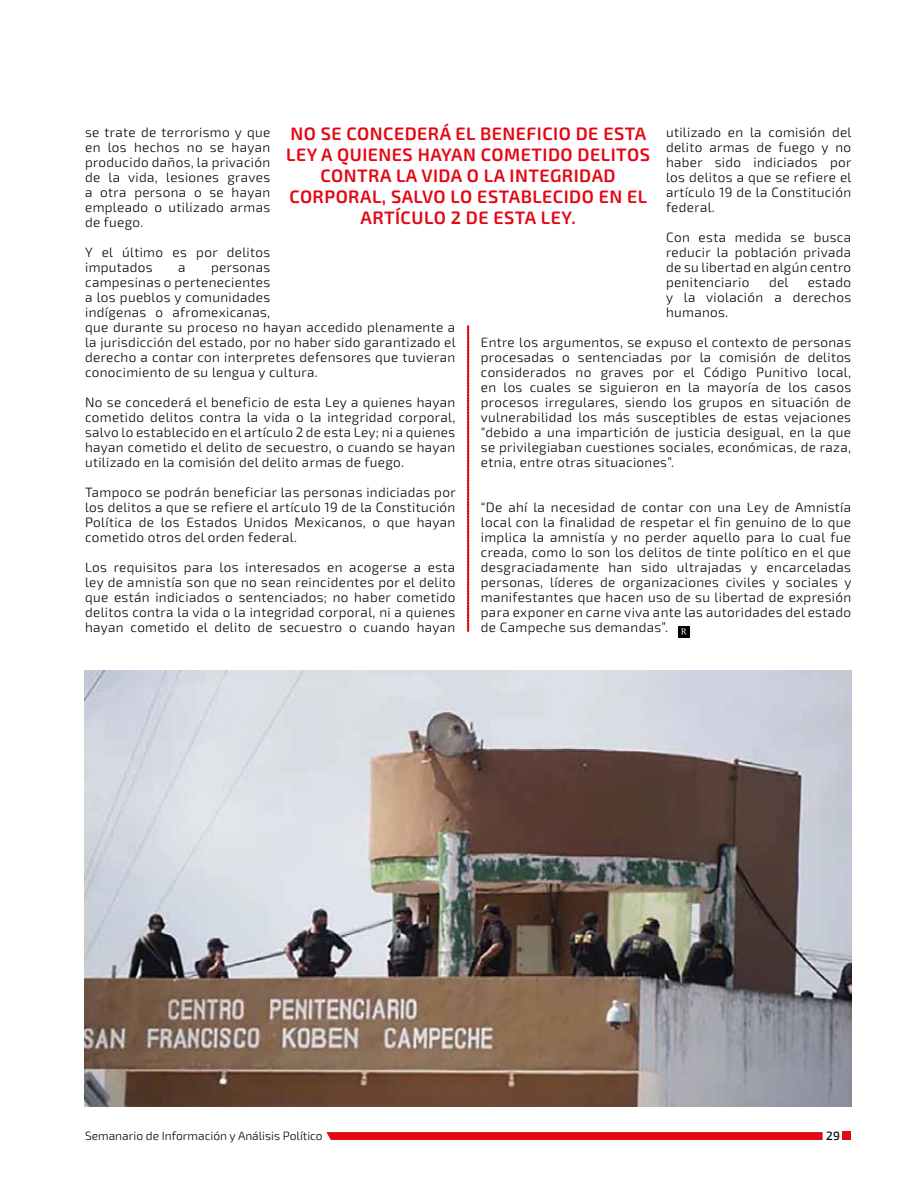
<style>
.page{position:relative;width:915px;height:1191px;background:#fff}
.page>*{position:absolute;margin:0;border:0;box-sizing:border-box;transform-origin:0 0}
.t1{font:600 18px/21px "Exo 2";letter-spacing:.025em;color:#e30613;text-align:center}
.t2{font:300 13.5px/15px "Exo 2";letter-spacing:.025em;color:#000;text-align:justify}
.t3{font:300 12px "Exo 2";color:#000}
.t4{font:500 12px "Exo 2";color:#000}
</style>
<div class="page">
<div style="left:842px;top:1131px;width:8px;height:9px;background:#e30613"></div>
<svg style="left:326px;top:1132px;width:496px;height:8px;background:#e30a17"></svg>
<svg style="left:467px;top:325px;width:2px;height:307px"></svg>
<div style="left:678px;top:626px;width:11px;height:11px;background:#000"></div>
<svg style="left:681px;top:628px;width:5px;height:6px"></svg>
<img style="left:85px;top:670px;width:765px;height:436px">
<h1 class="t1" style="left:286px;top:123px;width:365px">NO SE CONCEDERÁ EL BENEFICIO DE ESTA<br>LEY A QUIENES HAYAN COMETIDO DELITOS<br>CONTRA LA VIDA O LA INTEGRIDAD<br>CORPORAL, SALVO LO ESTABLECIDO EN EL<br>ARTÍCULO 2 DE ESTA LEY.</h1>
<p class="t2" style="left:665px;top:125px;width:187px">utilizado en la comisión del delito armas de fuego y no haber sido indiciados por los delitos a que se refiere el artículo 19 de la Constitución federal.</p>
<p class="t2" style="left:665px;top:230px;width:186px">Con esta medida se busca reducir la población privada de su libertad en algún centro penitenciario</p>
<p class="t2" style="left:85px;top:125px;width:186px">se trate de terrorismo y que en los hechos no se hayan producido daños, la privación de la vida, lesiones graves a otra persona o se hayan empleado o utilizado armas de fuego.</p>
<p class="t2" style="left:85px;top:245px;width:186px">Y el último es por delitos imputados</p>
<p class="t2" style="left:85px;top:260px;width:372px;text-align:left;text-indent:126px">personas<br>campesinas o pertenecientes<br>a los pueblos y comunidades<br>indígenas o afromexicanas,<br>que durante su proceso no hayan accedido plenamente a la jurisdicción del estado, por no haber sido garantizado el derecho a contar con interpretes defensores que tuvieran conocimiento de su lengua y cultura.</p>
<p class="t2" style="left:85px;top:395px;width:371px">No se concederá el beneficio de esta Ley a quienes hayan cometido delitos contra la vida o la integridad corporal, salvo lo establecido en el artículo 2 de esta Ley; ni a quienes hayan cometido el delito de secuestro, o cuando se hayan utilizado en la comisión del delito armas de fuego.</p>
<p class="t2" style="left:85px;top:485px;width:372px">Tampoco se podrán beneficiar las personas indiciadas por los delitos a que se refiere el artículo 19 de la Constitución Política de los Estados Unidos Mexicanos, o que hayan cometido otros del orden federal.</p>
<p class="t2" style="left:85px;top:560px;width:371px">Los requisitos para los interesados en acogerse a esta ley de amnistía son que no sean reincidentes por el delito que están indiciados o sentenciados; no haber cometido delitos contra la vida o la integridad corporal, ni a quienes hayan cometido el delito de secuestro o cuando hayan</p>
<p class="t2" style="left:178px;top:260px;width:9px">a</p>
<p class="t2" style="left:665px;top:275px;width:186px;text-indent:142px">estado y la violación a derechos humanos.</p>
<p class="t2" style="left:480px;top:335px;width:371px">Entre los argumentos, se expuso el contexto de personas procesadas o sentenciadas por la comisión de delitos considerados no graves por el Código Punitivo local, en los cuales se siguieron en la mayoría de los casos procesos irregulares, siendo los grupos en situación de vulnerabilidad los más susceptibles de estas vejaciones “debido a una impartición de justicia desigual, en la que se privilegiaban cuestiones sociales, económicas, de raza, etnia, entre otras situaciones”.</p>
<p class="t2" style="left:480px;top:500px;width:372px">“De ahí la necesidad de contar con una Ley de Amnistía local con la finalidad de respetar el fin genuino de lo que implica la amnistía y no perder aquello para lo cual fue creada, como lo son los delitos de tinte político en el que desgraciadamente han sido ultrajadas y encarceladas personas, líderes de organizaciones civiles y sociales y manifestantes que hacen uso de su libertad de expresión para exponer en carne viva ante las autoridades del estado de Campeche sus demandas”.</p>
<p class="t2" style="left:768px;top:275px;width:21px">del</p>
<p class="t3" style="left:85px;top:1128px;width:239px">Semanario de Información y Análisis Político</p>
<p class="t4" style="left:826px;top:1128px;width:15px">29</p>
</div>
